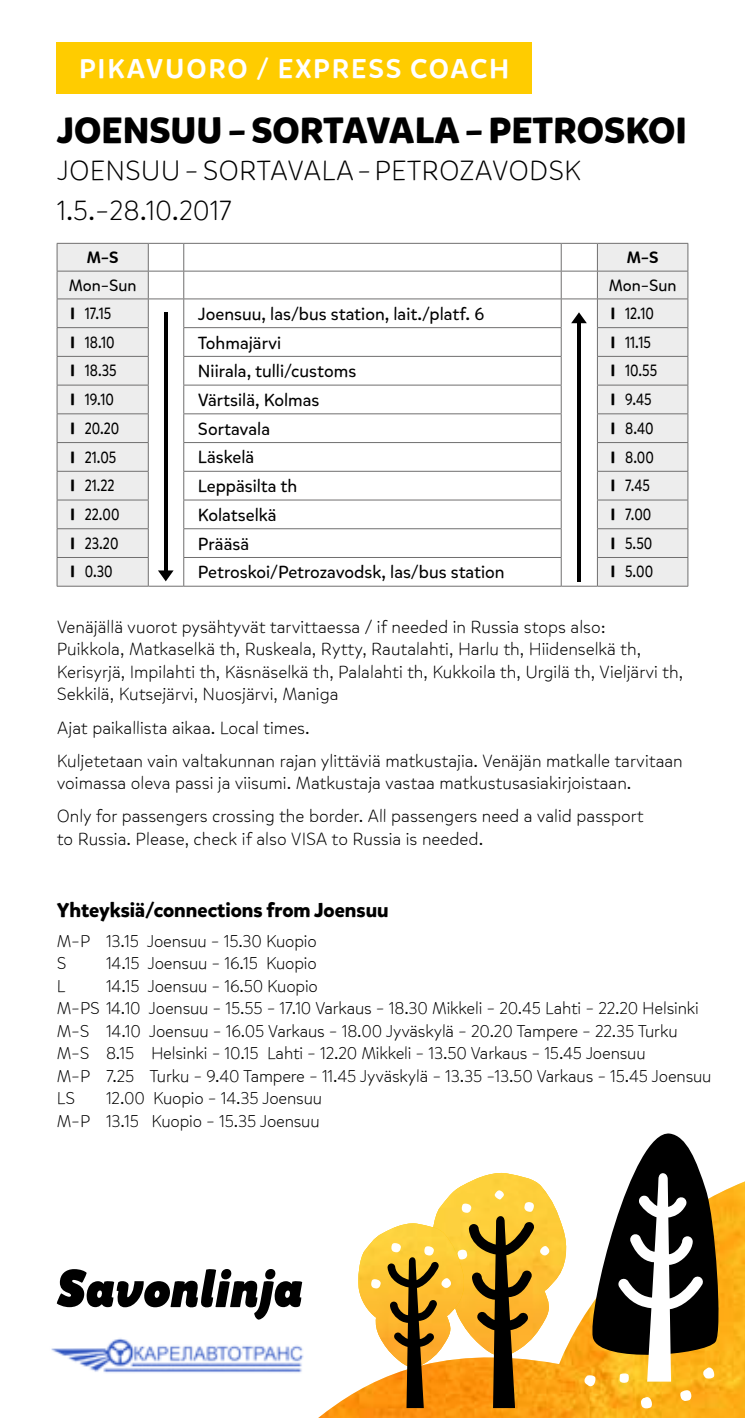
<style>
.page{position:relative;width:745px;height:1418px;background:#fff}
.page>*{position:absolute;margin:0;border:0;box-sizing:border-box;transform-origin:0 0}
.t1{font:700 36.25px "Mikado";color:#000}
.t2{font:300 27.5px "Mikado";color:#000}
.t3{font:500 27px "Mikado";letter-spacing:.065em;color:#fff}
.t4{font:700 20px "Mikado";color:#000}
.t5{font:300 17.5px/22.5px "Mikado";color:#000}
.t6{font:17.5px "Mikado";color:#000}
.t7{font:300 17px/22.5px "Mikado";letter-spacing:-.01em;color:#000}
.t8{font:16.25px "Mikado";color:#000;scale:.85 1}
.t9{font:16.25px "Mikado";color:#000}
.t10{font:500 16.25px "Mikado";color:#000}
.s1{font-weight:700}
</style>
<div class="page">
<img style="left:319px;top:1182px;width:425px;height:235px">
<svg style="left:583px;top:1133px;width:139px;height:275px"></svg>
<svg style="left:357px;top:1172px;width:211px;height:235px"></svg>
<svg style="left:57px;top:1269px;width:245px;height:50px"></svg>
<div style="left:57px;top:43px;width:474px;height:51px;background:#fc0"></div>
<svg style="left:58px;top:244px;width:629px;height:342px"></svg>
<hr style="left:57px;top:243px;width:91px;height:1px;background:#706f6f">
<hr style="left:148px;top:243px;width:36px;height:1px;background:#706f6f">
<hr style="left:184px;top:243px;width:377px;height:1px;background:#706f6f">
<hr style="left:561px;top:243px;width:36px;height:1px;background:#706f6f">
<hr style="left:597px;top:243px;width:90px;height:1px;background:#706f6f">
<hr style="left:57px;top:271px;width:91px;height:1px;background:#706f6f">
<hr style="left:57px;top:298px;width:91px;height:1px;background:#706f6f">
<hr style="left:148px;top:271px;width:36px;height:1px;background:#706f6f">
<hr style="left:148px;top:298px;width:36px;height:1px;background:#706f6f">
<hr style="left:148px;top:586px;width:36px;height:1px;background:#706f6f">
<hr style="left:184px;top:271px;width:377px;height:1px;background:#706f6f">
<hr style="left:184px;top:298px;width:377px;height:1px;background:#706f6f">
<hr style="left:561px;top:271px;width:36px;height:1px;background:#706f6f">
<hr style="left:561px;top:298px;width:36px;height:1px;background:#706f6f">
<hr style="left:561px;top:586px;width:36px;height:1px;background:#706f6f">
<hr style="left:597px;top:271px;width:90px;height:1px;background:#706f6f">
<hr style="left:597px;top:298px;width:90px;height:1px;background:#706f6f">
<hr style="left:57px;top:327px;width:91px;height:1px;background:#706f6f">
<hr style="left:183px;top:327px;width:378px;height:1px;background:#706f6f">
<hr style="left:596px;top:327px;width:91px;height:1px;background:#706f6f">
<hr style="left:57px;top:356px;width:91px;height:1px;background:#706f6f">
<hr style="left:183px;top:356px;width:378px;height:1px;background:#706f6f">
<hr style="left:596px;top:356px;width:91px;height:1px;background:#706f6f">
<hr style="left:57px;top:385px;width:91px;height:1px;background:#706f6f">
<hr style="left:183px;top:385px;width:378px;height:1px;background:#706f6f">
<hr style="left:596px;top:385px;width:91px;height:1px;background:#706f6f">
<hr style="left:57px;top:413px;width:91px;height:1px;background:#706f6f">
<hr style="left:183px;top:413px;width:378px;height:1px;background:#706f6f">
<hr style="left:596px;top:413px;width:91px;height:1px;background:#706f6f">
<hr style="left:57px;top:442px;width:91px;height:1px;background:#706f6f">
<hr style="left:183px;top:442px;width:378px;height:1px;background:#706f6f">
<hr style="left:596px;top:442px;width:91px;height:1px;background:#706f6f">
<hr style="left:57px;top:471px;width:91px;height:1px;background:#706f6f">
<hr style="left:183px;top:471px;width:378px;height:1px;background:#706f6f">
<hr style="left:596px;top:471px;width:91px;height:1px;background:#706f6f">
<hr style="left:57px;top:499px;width:91px;height:1px;background:#706f6f">
<hr style="left:183px;top:499px;width:378px;height:1px;background:#706f6f">
<hr style="left:596px;top:499px;width:91px;height:1px;background:#706f6f">
<hr style="left:57px;top:528px;width:91px;height:1px;background:#706f6f">
<hr style="left:183px;top:528px;width:378px;height:1px;background:#706f6f">
<hr style="left:596px;top:528px;width:91px;height:1px;background:#706f6f">
<hr style="left:57px;top:557px;width:91px;height:1px;background:#706f6f">
<svg style="left:57px;top:244px;width:1px;height:342px"></svg>
<svg style="left:148px;top:244px;width:1px;height:342px"></svg>
<hr style="left:57px;top:586px;width:91px;height:1px;background:#706f6f">
<hr style="left:183px;top:557px;width:378px;height:1px;background:#706f6f">
<svg style="left:183px;top:244px;width:1px;height:342px"></svg>
<svg style="left:560px;top:244px;width:1px;height:342px"></svg>
<hr style="left:184px;top:586px;width:377px;height:1px;background:#706f6f">
<hr style="left:596px;top:557px;width:91px;height:1px;background:#706f6f">
<svg style="left:596px;top:244px;width:1px;height:342px"></svg>
<svg style="left:687px;top:244px;width:1px;height:342px"></svg>
<hr style="left:597px;top:586px;width:90px;height:1px;background:#706f6f">
<svg style="left:158px;top:570px;width:15px;height:11px"></svg>
<hr style="left:164px;top:312px;width:3px;height:258px;background:#000">
<svg style="left:570px;top:312px;width:16px;height:11px"></svg>
<hr style="left:577px;top:323px;width:3px;height:258px;background:#000">
<img style="left:51px;top:1327px;width:275px;height:58px">
<h3 class="t3" style="left:79px;top:52px;width:431px">PIKAVUORO / EXPRESS COACH</h3>
<h1 class="t1" style="left:57px;top:107px;width:631px">JOENSUU – SORTAVALA – PETROSKOI</h1>
<h2 class="t2" style="left:57px;top:154px;width:525px">JOENSUU – SORTAVALA–PETROZAVODSK</h2>
<h2 class="t2" style="left:57px;top:194px;width:176px">1.5.–28.10.2017</h2>
<p class="t10" style="left:87px;top:248px;width:33px">M–S</p>
<p class="t10" style="left:626px;top:248px;width:33px">M–S</p>
<p class="t9" style="left:69px;top:276px;width:69px">Mon–Sun</p>
<p class="t9" style="left:608px;top:276px;width:69px">Mon–Sun</p>
<p class="t8" style="left:71px;top:303px;width:49px"><span class="s1">I</span> 17.15</p>
<p class="t6" style="left:198px;top:303px;width:287px">Joensuu, las/bus station, lait./platf. 6</p>
<p class="t8" style="left:610px;top:303px;width:52px"><span class="s1">I</span> 12.10</p>
<p class="t8" style="left:71px;top:332px;width:53px"><span class="s1">I</span> 18.10</p>
<p class="t6" style="left:198px;top:332px;width:85px">Tohmajärvi</p>
<p class="t8" style="left:610px;top:332px;width:48px"><span class="s1">I</span> 11.15</p>
<p class="t8" style="left:71px;top:361px;width:56px"><span class="s1">I</span> 18.35</p>
<p class="t6" style="left:198px;top:361px;width:160px">Niirala, tulli/customs</p>
<p class="t8" style="left:610px;top:361px;width:56px"><span class="s1">I</span> 10.55</p>
<p class="t8" style="left:71px;top:390px;width:52px"><span class="s1">I</span> 19.10</p>
<p class="t6" style="left:198px;top:389px;width:123px">Värtsilä, Kolmas</p>
<p class="t8" style="left:610px;top:390px;width:49px"><span class="s1">I</span> 9.45</p>
<p class="t8" style="left:71px;top:418px;width:59px"><span class="s1">I</span> 20.20</p>
<p class="t6" style="left:198px;top:418px;width:74px">Sortavala</p>
<p class="t8" style="left:610px;top:418px;width:52px"><span class="s1">I</span> 8.40</p>
<p class="t8" style="left:71px;top:447px;width:55px"><span class="s1">I</span> 21.05</p>
<p class="t6" style="left:198px;top:447px;width:58px">Läskelä</p>
<p class="t8" style="left:610px;top:447px;width:52px"><span class="s1">I</span> 8.00</p>
<p class="t8" style="left:71px;top:476px;width:53px"><span class="s1">I</span> 21.22</p>
<p class="t6" style="left:198px;top:475px;width:101px">Leppäsilta th</p>
<p class="t8" style="left:610px;top:476px;width:47px"><span class="s1">I</span> 7.45</p>
<p class="t8" style="left:71px;top:504px;width:59px"><span class="s1">I</span> 22.00</p>
<p class="t6" style="left:198px;top:504px;width:80px">Kolatselkä</p>
<p class="t8" style="left:610px;top:504px;width:49px"><span class="s1">I</span> 7.00</p>
<p class="t8" style="left:71px;top:533px;width:58px"><span class="s1">I</span> 23.20</p>
<p class="t6" style="left:198px;top:533px;width:53px">Prääsä</p>
<p class="t8" style="left:610px;top:533px;width:50px"><span class="s1">I</span> 5.50</p>
<p class="t8" style="left:71px;top:562px;width:51px"><span class="s1">I</span> 0.30</p>
<p class="t6" style="left:198px;top:562px;width:308px">Petroskoi/Petrozavodsk, las/bus station</p>
<p class="t8" style="left:610px;top:562px;width:51px"><span class="s1">I</span> 5.00</p>
<p class="t5" style="left:57px;top:616px;width:627px">Venäjällä vuorot pysähtyvät tarvittaessa / if needed in Russia stops also:<br>Puikkola, Matkaselkä th, Ruskeala, Rytty, Rautalahti, Harlu th, Hiidenselkä th, Kerisyrjä, Impilahti th, Käsnäselkä th, Palalahti th, Kukkoila th, Urgilä th, Vieljärvi th, Sekkilä, Kutsejärvi, Nuosjärvi, Maniga</p>
<p class="t5" style="left:57px;top:711px;width:627px;line-height:33.2px">Ajat paikallista aikaa. Local times.<br>Kuljetetaan vain valtakunnan rajan ylittäviä matkustajia. Venäjän matkalle tarvitaan</p>
<p class="t5" style="left:57px;top:766px;width:588px;line-height:33.2px">voimassa oleva passi ja viisumi. Matkustaja vastaa matkustusasiakirjoistaan.<br>Only for passengers crossing the border. All passengers need a valid passport</p>
<p class="t5" style="left:57px;top:827px;width:427px">to Russia. Please, check if also VISA to Russia is needed.</p>
<p class="t4" style="left:57px;top:897px;width:333px">Yhteyksiä/connections from Joensuu</p>
<p class="t7" style="left:57px;top:929px;width:261px">M–P 13.15 Joensuu – 15.30 Kuopio<br>S</p>
<p class="t7" style="left:106px;top:952px;width:212px">14.15 Joensuu – 16.15 Kuopio</p>
<p class="t7" style="left:57px;top:974px;width:656px;text-indent:49px">14.15 Joensuu – 16.50 Kuopio<br>M–PS 14.10 Joensuu – 15.55 – 17.10 Varkaus – 18.30 Mikkeli – 20.45 Lahti – 22.20 Helsinki M–S 14.10 Joensuu – 16.05 Varkaus – 18.00 Jyväskylä – 20.20 Tampere – 22.35 Turku M–S 8.15 Helsinki – 10.15 Lahti – 12.20 Mikkeli – 13.50 Varkaus – 15.45 Joensuu<br>M–P 7.25 Turku – 9.40 Tampere – 11.45 Jyväskylä – 13.35 –13.50 Varkaus – 15.45 Joensuu LS</p>
<p class="t7" style="left:57px;top:974px;width:10px">L</p>
<p class="t7" style="left:57px;top:1087px;width:267px;text-align:right">12.00 Kuopio – 14.35 Joensuu<br>M–P 13.15 Kuopio – 15.35 Joensuu</p>
</div>
